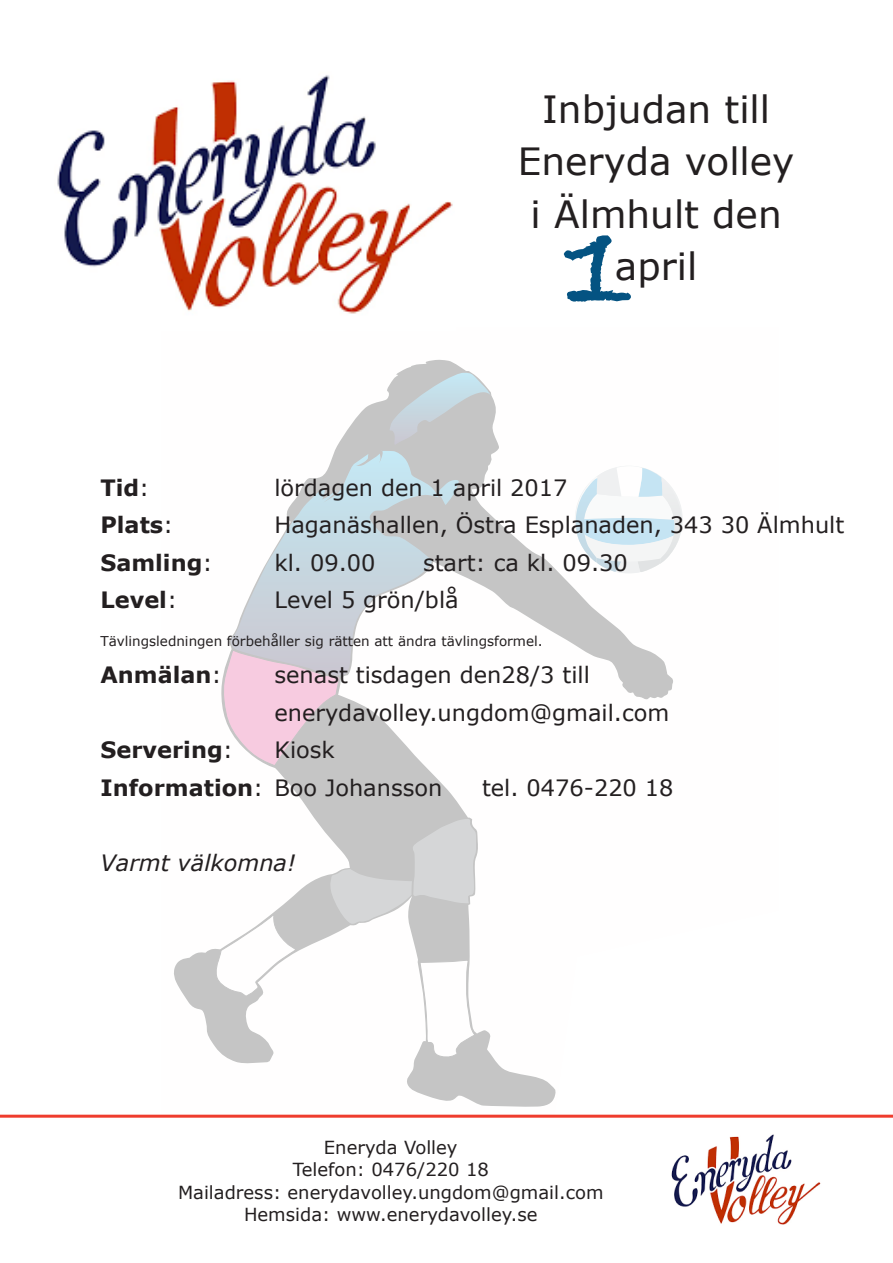
<style>
.page{position:relative;width:893px;height:1263px;background:#fff}
.page>*{position:absolute;margin:0;border:0;box-sizing:border-box;transform-origin:0 0}
.t1{font:700 133.35px "Bradley Hand ITCTT";color:#045382}
.t2{font:37.5px "Verdana IKEA";color:#231f20}
.t3{font:22.5px "Verdana IKEA";color:#231f20}
.t4{font:700 22.5px "Verdana IKEA";color:#231f20}
.t5{font:italic 22.5px "Verdana IKEA";color:#231f20}
.t6{font:18px "Verdana IKEA";color:#231f20}
.t7{font:13.5px "Verdana IKEA";color:#231f20}
.s1{font-weight:400}
.s2{font-weight:700}
</style>
<div class="page">
<svg style="left:174px;top:359px;width:499px;height:748px"></svg>
<svg style="left:389px;top:373px;width:102px;height:73px"></svg>
<svg style="left:230px;top:451px;width:229px;height:225px"></svg>
<svg style="left:222px;top:650px;width:118px;height:116px"></svg>
<svg style="left:328px;top:819px;width:148px;height:106px"></svg>
<svg style="left:215px;top:914px;width:82px;height:83px"></svg>
<svg style="left:420px;top:960px;width:55px;height:99px"></svg>
<svg style="left:574px;top:466px;width:109px;height:107px"></svg>
<svg style="left:162px;top:1092px;width:361px;height:23px"></svg>
<svg style="left:562px;top:1032px;width:138px;height:83px"></svg>
<img style="left:57px;top:75px;width:396px;height:239px">
<img style="left:671px;top:1134px;width:150px;height:91px">
<hr style="left:0;top:1115px;width:893px;height:3px;background:#ef3c2d">
<p class="t2" style="left:542px;top:85px;width:229px">Inbjudan till</p>
<p class="t2" style="left:518px;top:138px;width:278px">Eneryda volley</p>
<p class="t2" style="left:531px;top:190px;width:253px">i Älmhult den</p>
<p class="t1" style="left:564px;top:161px;width:71px">1</p>
<p class="t2" style="left:615px;top:243px;width:84px">april</p>
<p class="t4" style="left:100px;top:473px;width:50px">Tid<span class="s1">:</span></p>
<p class="t3" style="left:274px;top:473px;width:295px">lördagen den 1 april 2017</p>
<p class="t4" style="left:100px;top:510px;width:75px">Plats<span class="s1">:</span></p>
<p class="t3" style="left:274px;top:511px;width:571px">Haganäshallen, Östra Esplanaden, 343 30 Älmhult</p>
<p class="t4" style="left:100px;top:548px;width:114px">Samling<span class="s1">:</span></p>
<p class="t3" style="left:274px;top:548px;width:103px">kl. 09.00</p>
<p class="t3" style="left:423px;top:548px;width:206px">start: ca kl. 09.30</p>
<p class="t4" style="left:100px;top:585px;width:78px">Level<span class="s1">:</span></p>
<p class="t3" style="left:274px;top:586px;width:186px">Level 5 grön/blå</p>
<p class="t7" style="left:100px;top:632px;width:444px">Tävlingsledningen förbehåller sig rätten att ändra tävlingsformel.</p>
<p class="t4" style="left:100px;top:660px;width:123px">Anmälan<span class="s1">:</span></p>
<p class="t3" style="left:274px;top:661px;width:317px">senast tisdagen den28/3 till</p>
<p class="t3" style="left:274px;top:698px;width:396px">enerydavolley.ungdom@gmail.com</p>
<p class="t4" style="left:100px;top:735px;width:134px">Servering<span class="s1">:</span></p>
<p class="t3" style="left:274px;top:736px;width:62px">Kiosk</p>
<p class="t3" style="left:100px;top:773px;width:343px"><span class="s2">Information</span>: Boo Johansson</p>
<p class="t3" style="left:482px;top:773px;width:193px">tel. 0476-220 18</p>
<p class="t5" style="left:100px;top:848px;width:197px">Varmt välkomna!</p>
<p class="t6" style="left:324px;top:1135px;width:135px">Eneryda Volley</p>
<p class="t6" style="left:293px;top:1158px;width:198px">Telefon: 0476/220 18</p>
<p class="t6" style="left:178px;top:1180px;width:427px">Mailadress: enerydavolley.ungdom@gmail.com</p>
<p class="t6" style="left:244px;top:1203px;width:295px">Hemsida: www.enerydavolley.se</p>
</div>
